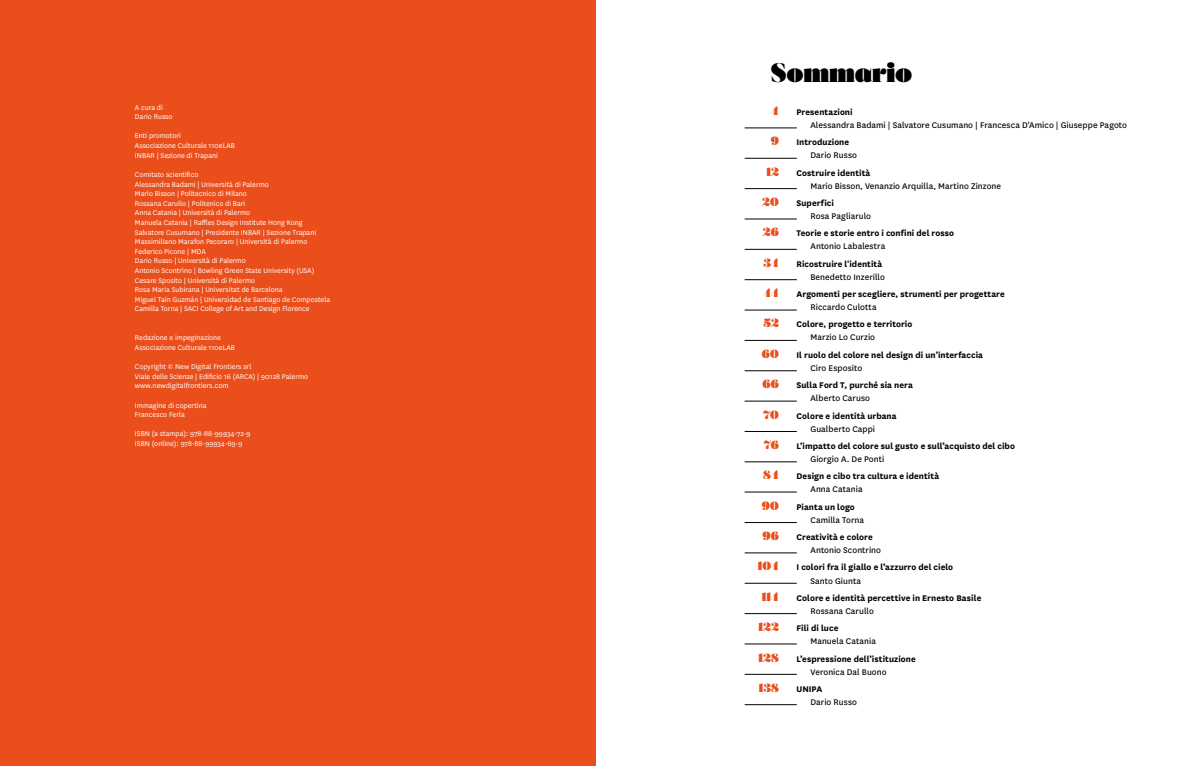
<style>
.page{position:relative;width:1191px;height:766px;background:#fff}
.page>*{position:absolute;margin:0;border:0;box-sizing:border-box;transform-origin:0 0}
.t1{font:26.8px "Acta Poster";letter-spacing:-.01em;color:#000}
.t2{font:12px "Acta Poster";letter-spacing:.005em;color:#e94e1b}
.t3{font:700 9.6px "National";letter-spacing:.005em;color:#000}
.t4{font:9.6px "National";letter-spacing:.005em;color:#000}
.t5{font:8px/9.6px "National";color:#fff}
</style>
<div class="page">
<div style="left:0;top:0;width:595px;height:765px;background:#e94e1b"></div>
<hr style="left:744px;top:158px;width:53px;height:1px;background:#000">
<hr style="left:744px;top:128px;width:53px;height:1px;background:#000">
<hr style="left:744px;top:401px;width:53px;height:1px;background:#000">
<hr style="left:744px;top:279px;width:53px;height:1px;background:#000">
<hr style="left:744px;top:522px;width:53px;height:1px;background:#000">
<hr style="left:744px;top:219px;width:53px;height:1px;background:#000">
<hr style="left:744px;top:461px;width:53px;height:1px;background:#000">
<hr style="left:744px;top:340px;width:53px;height:1px;background:#000">
<hr style="left:744px;top:583px;width:53px;height:1px;background:#000">
<hr style="left:744px;top:613px;width:53px;height:1px;background:#000">
<hr style="left:744px;top:643px;width:53px;height:1px;background:#000">
<hr style="left:744px;top:674px;width:53px;height:1px;background:#000">
<hr style="left:744px;top:704px;width:53px;height:1px;background:#000">
<hr style="left:744px;top:188px;width:53px;height:1px;background:#000">
<hr style="left:744px;top:431px;width:53px;height:1px;background:#000">
<hr style="left:744px;top:310px;width:53px;height:1px;background:#000">
<hr style="left:744px;top:552px;width:53px;height:1px;background:#000">
<hr style="left:744px;top:249px;width:53px;height:1px;background:#000">
<hr style="left:744px;top:491px;width:53px;height:1px;background:#000">
<hr style="left:744px;top:370px;width:53px;height:1px;background:#000">
<p class="t5" style="left:135px;top:102px;width:39px">A cura di<br>Dario Russo</p>
<p class="t5" style="left:135px;top:131px;width:101px">Enti promotori<br>Associazione Culturale 110eLAB<br>INBAR | Sezione di Trapani</p>
<p class="t5" style="left:135px;top:169px;width:197px">Comitato scientifico<br>Alessandra Badami | Università di Palermo<br>Mario Bisson | Politecnico di Milano<br>Rossana Carullo | Politenico di Bari<br>Anna Catania | Università di Palermo<br>Manuela Catania | Raffles Design Institute Hong Kong Salvatore Cusumano | Presidente INBAR | Sezione Trapani Massimiliano Marafon Pecoraro | Università di Palermo Federico Picone | MDA<br>Dario Russo | Università di Palermo<br>Antonio Scontrino | Bowling Green State University (USA)<br>Cesare Sposito | Università di Palermo<br>Rosa Maria Subirana | Universitat de Barcelona<br>Miguel Taín Guzmán | Universidad de Santiago de Compostela Camilla Torna | SACI College of Art and Design Florence</p>
<p class="t5" style="left:135px;top:332px;width:101px">Redazione e impeginazione<br>Associazione Culturale 110eLAB</p>
<p class="t5" style="left:135px;top:361px;width:175px">Copyright © New Digital Frontiers srl<br>Viale delle Scienze | Edificio 16 (ARCA) | 90128 Palermo www.newdigitalfrontiers.com</p>
<p class="t5" style="left:135px;top:400px;width:73px">Immagine di copertina<br>Francesco Ferla</p>
<p class="t5" style="left:135px;top:428px;width:117px">ISBN (a stampa): 978-88-99934-72-9<br>ISBN (online): 978-88-99934-69-9</p>
<h1 class="t1" style="left:771px;top:56px;width:143px">Sommario</h1>
<h2 class="t2" style="left:771px;top:103px;width:9px">4</h2>
<p class="t3" style="left:796px;top:105px;width:58px">Presentazioni</p>
<p class="t4" style="left:810px;top:118px;width:318px">Alessandra Badami | Salvatore Cusumano | Francesca D'Amico | Giuseppe Pagoto</p>
<h2 class="t2" style="left:771px;top:133px;width:10px">9</h2>
<p class="t3" style="left:796px;top:135px;width:54px">Introduzione</p>
<p class="t4" style="left:810px;top:149px;width:48px">Dario Russo</p>
<h2 class="t2" style="left:766px;top:164px;width:14px">12</h2>
<p class="t3" style="left:796px;top:166px;width:75px">Costruire identità</p>
<p class="t4" style="left:810px;top:179px;width:192px">Mario Bisson, Venanzio Arquilla, Martino Zinzone</p>
<h2 class="t2" style="left:762px;top:194px;width:18px">20</h2>
<p class="t3" style="left:796px;top:196px;width:39px">Superfici</p>
<p class="t4" style="left:810px;top:209px;width:62px">Rosa Pagliarulo</p>
<h2 class="t2" style="left:762px;top:224px;width:18px">26</h2>
<p class="t3" style="left:796px;top:226px;width:159px">Teorie e storie entro i confini del rosso</p>
<p class="t4" style="left:810px;top:240px;width:76px">Antonio Labalestra</p>
<h2 class="t2" style="left:763px;top:255px;width:17px">34</h2>
<p class="t3" style="left:796px;top:257px;width:87px">Ricostruire l'identità</p>
<p class="t4" style="left:810px;top:270px;width:76px">Benedetto Inzerillo</p>
<h2 class="t2" style="left:763px;top:285px;width:17px">44</h2>
<p class="t3" style="left:796px;top:287px;width:210px">Argomenti per scegliere, strumenti per progettare</p>
<p class="t4" style="left:810px;top:301px;width:68px">Riccardo Culotta</p>
<h2 class="t2" style="left:763px;top:316px;width:17px">52</h2>
<p class="t3" style="left:796px;top:317px;width:117px">Colore, progetto e territorio</p>
<p class="t4" style="left:810px;top:331px;width:66px">Marzio Lo Curzio</p>
<h2 class="t2" style="left:762px;top:346px;width:18px">60</h2>
<p class="t3" style="left:796px;top:348px;width:188px">Il ruolo del colore nel design di un’interfaccia</p>
<p class="t4" style="left:810px;top:361px;width:53px">Ciro Esposito</p>
<h2 class="t2" style="left:762px;top:376px;width:18px">66</h2>
<p class="t3" style="left:796px;top:378px;width:118px">Sulla Ford T, purché sia nera</p>
<p class="t4" style="left:810px;top:392px;width:61px">Alberto Caruso</p>
<h2 class="t2" style="left:763px;top:407px;width:17px">70</h2>
<p class="t3" style="left:796px;top:408px;width:102px">Colore e identità urbana</p>
<p class="t4" style="left:810px;top:422px;width:66px">Gualberto Cappi</p>
<h2 class="t2" style="left:764px;top:437px;width:17px">76</h2>
<p class="t3" style="left:796px;top:439px;width:220px">L’impatto del colore sul gusto e sull’acquisto del cibo</p>
<p class="t4" style="left:810px;top:452px;width:75px">Giorgio A. De Ponti</p>
<h2 class="t2" style="left:763px;top:467px;width:17px">84</h2>
<p class="t3" style="left:796px;top:469px;width:144px">Design e cibo tra cultura e identità</p>
<p class="t4" style="left:810px;top:483px;width:54px">Anna Catania</p>
<h2 class="t2" style="left:762px;top:498px;width:19px">90</h2>
<p class="t3" style="left:796px;top:500px;width:60px">Pianta un logo</p>
<p class="t4" style="left:810px;top:513px;width:55px">Camilla Torna</p>
<h2 class="t2" style="left:762px;top:528px;width:18px">96</h2>
<p class="t3" style="left:796px;top:530px;width:78px">Creatività e colore</p>
<p class="t4" style="left:810px;top:543px;width:72px">Antonio Scontrino</p>
<h2 class="t2" style="left:757px;top:558px;width:23px">104</h2>
<p class="t3" style="left:796px;top:560px;width:158px">I colori fra il giallo e l’azzurro del cielo</p>
<p class="t4" style="left:810px;top:574px;width:52px">Santo Giunta</p>
<h2 class="t2" style="left:762px;top:589px;width:19px">114</h2>
<p class="t3" style="left:796px;top:591px;width:186px">Colore e identità percettive in Ernesto Basile</p>
<p class="t4" style="left:810px;top:604px;width:65px">Rossana Carullo</p>
<h2 class="t2" style="left:758px;top:619px;width:22px">122</h2>
<p class="t3" style="left:796px;top:621px;width:43px">Fili di luce</p>
<p class="t4" style="left:810px;top:634px;width:67px">Manuela Catania</p>
<h2 class="t2" style="left:758px;top:649px;width:22px">128</h2>
<p class="t3" style="left:796px;top:651px;width:121px">L’espressione dell’istituzione</p>
<p class="t4" style="left:810px;top:665px;width:78px">Veronica Dal Buono</p>
<h2 class="t2" style="left:758px;top:680px;width:22px">138</h2>
<p class="t3" style="left:796px;top:682px;width:27px">UNIPA</p>
<p class="t4" style="left:810px;top:695px;width:48px">Dario Russo</p>
</div>
